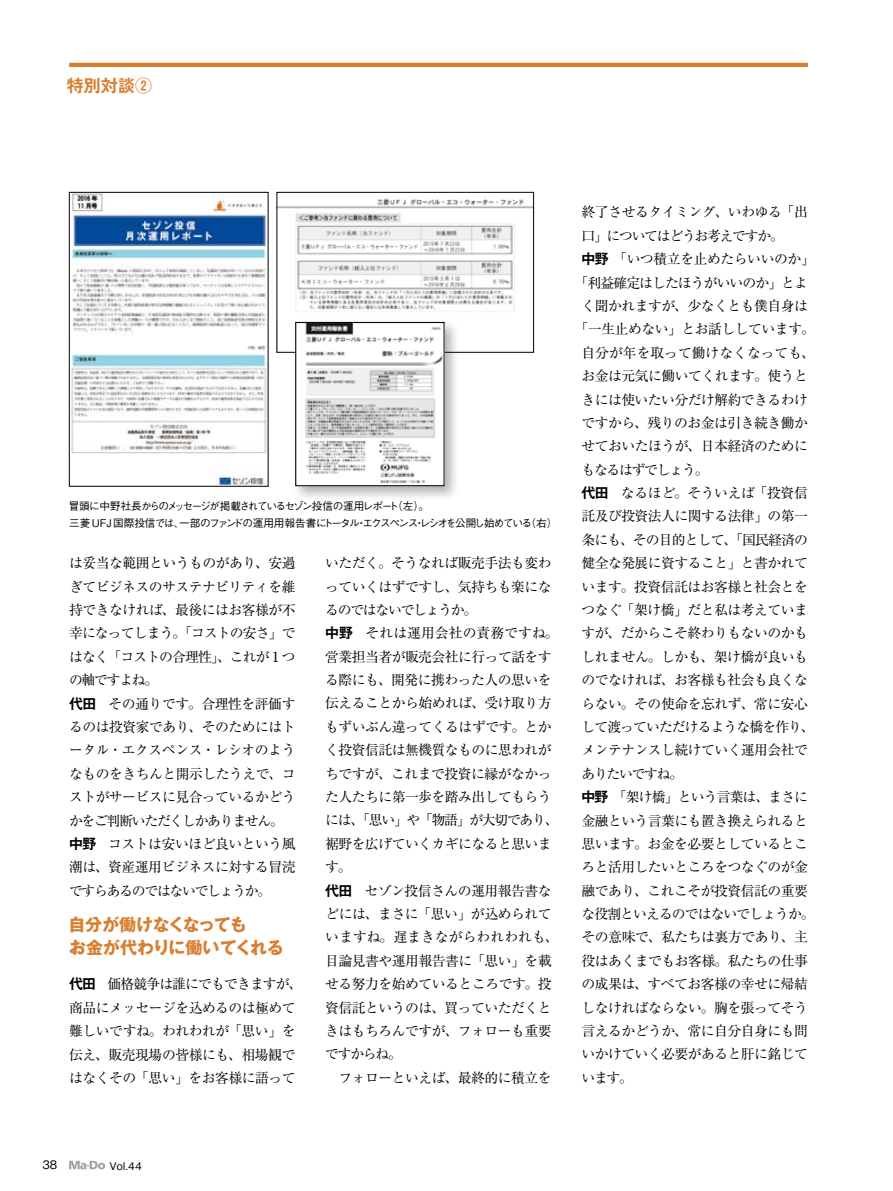
<style>
.page{position:relative;width:893px;height:1191px;background:#fff}
.page>*{position:absolute;margin:0;border:0;box-sizing:border-box;transform-origin:0 0}
.t1{font:700 16.95px/23.4px "Gothic MB101 Pro";letter-spacing:-.025em;color:#d87e32}
.t2{font:700 16.95px "Gothic MB101 Pro De";color:#d87e32}
.t3{font:13.8px/23.4px "Ryumin Pro";letter-spacing:-.035em;color:#000}
.t4{font:13.8px "Ryumin Pro";letter-spacing:-.065em;color:#000}
.t5{font:13.8px "Ryumin Pro";letter-spacing:-.06em;color:#000}
.t6{font:13.8px "Ryumin Pro";letter-spacing:-.09em;color:#000}
.t7{font:13.8px "Ryumin Pro";color:#000}
.t8{font:500 11.7px "Gothic BBB Pro";color:#000}
.t9{font:500 10.65px/17px "Gothic BBB Pro";letter-spacing:-.115em;color:#000}
.s1{font-family:"Hira Min Pro W3"}
.s2{font-family:"Gothic MB101 Pro De";font-weight:700}
</style>
<div class="page">
<svg style="left:69px;top:1160px;width:36px;height:9px"></svg>
<hr style="left:69px;top:63px;width:739px;height:4px;background:#d87e32">
<img style="left:279px;top:198px;width:253px;height:113px">
<div style="left:277px;top:192px;width:257px;height:160px;border:1px solid #000"></div>
<img style="left:71px;top:194px;width:195px;height:290px">
<div style="left:69px;top:192px;width:199px;height:294px;border:1px solid #000"></div>
<div style="left:292px;top:319px;width:168px;height:182px;background:#000;opacity:.3"></div>
<img style="left:298px;top:324px;width:144px;height:160px">
<div style="left:296px;top:322px;width:148px;height:164px;border:1px solid #000"></div>
<p class="t2" style="left:67px;top:71px;width:87px">特別対談②</p>
<p class="t9" style="left:69px;top:496px;width:490px">冒頭に中野社長からのメッセージが掲載されているセゾン投信の運用レポート（左）。<br>三菱 UFJ 国際投信では、一部のファンドの運用用報告書にトータル・エクスペンス・レシオを公開し始めている（右）</p>
<p class="t3" style="left:69px;top:550px;width:228px">は妥当な範囲というものがあり、安過ぎてビジネスのサステナビリティを維持できなければ、最後にはお客様が不幸になってしまう。<span class="s1">「</span>コストの安さ<span class="s1">」</span>ではなく<span class="s1">「</span>コストの合理性<span class="s1">」</span>、これが１つの軸ですよね。<br><span class="s2">代田　</span>その通りです。合理性を評価するのは投資家であり、そのためにはトータル・エクスペンス・レシオのようなものをきちんと開示したうえで、コストがサービスに見合っているかどうかをご判断いただくしかありません。<span class="s2">中野　</span>コストは安いほど良いという風潮は、資産運用ビジネスに対する冒涜ですらあるのではないでしょうか。</p>
<p class="t1" style="left:69px;top:910px;width:217px">自分が働けなくなっても<br>お金が代わりに働いてくれる</p>
<p class="t3" style="left:69px;top:971px;width:235px"><span class="s2">代田　</span>価格競争は誰にでもできますが、商品にメッセージを込めるのは極めて難しいですね。われわれが<span class="s1">「</span>思い<span class="s1">」</span>を伝え、販売現場の皆様にも、相場観ではなくその<span class="s1">「</span>思い<span class="s1">」</span>をお客様に語って</p>
<p class="t3" style="left:325px;top:550px;width:235px">いただく。そうなれば販売手法も変わっていくはずですし、気持ちも楽になるのではないでしょうか。<br><span class="s2">中野　</span>それは運用会社の責務ですね。営業担当者が販売会社に行って話をする際にも、開発に携わった人の思いを伝えることから始めれば、受け取り方もずいぶん違ってくるはずです。とかく投資信託は無機質なものに思われがちですが、これまで投資に縁がなかった人たちに第一歩を踏み出してもらうには、<span class="s1">「</span>思い<span class="s1">」</span>や<span class="s1">「</span>物語<span class="s1">」</span>が大切であり、裾野を広げていくカギになると思います。<br><span class="s2">代田　</span>セゾン投信さんの運用報告書などには、まさに<span class="s1">「</span>思い<span class="s1">」</span>が込められていますね。遅まきながらわれわれも、目論見書や運用報告書に<span class="s1">「</span>思い<span class="s1">」</span>を載せる努力を始めているところです。投資信託というのは、買っていただくときはもちろんですが、フォローも重要ですからね。<br>　フォローといえば、最終的に積立を</p>
<p class="t3" style="left:581px;top:200px;width:228px">終了させるタイミング、いわゆる<span class="s1">「</span>出</p>
<p class="t6" style="left:581px;top:225px;width:204px">口<span class="s1">」</span>についてはどうお考えですか。</p>
<p class="t3" style="left:581px;top:246px;width:235px"><span class="s2">中野　</span><span class="s1">「</span>いつ積立を止めたらいいのか<span class="s1">」</span></p>
<p class="t4" style="left:575px;top:271px;width:235px"><span class="s1">「</span>利益確定はしたほうがいいのか<span class="s1">」</span>とよ</p>
<p class="t3" style="left:581px;top:293px;width:228px">く聞かれますが、少なくとも僕自身は</p>
<p class="t3" style="left:575px;top:316px;width:242px"><span class="s1">「</span>一生止めない<span class="s1">」</span>とお話ししています。</p>
<p class="t7" style="left:581px;top:342px;width:235px">自分が年を取って働けなくなっても、</p>
<p class="t3" style="left:581px;top:363px;width:228px">お金は元気に働いてくれます。使うと</p>
<p class="t3" style="left:581px;top:387px;width:228px">きには使いたい分だけ解約できるわけ</p>
<p class="t3" style="left:581px;top:410px;width:228px">ですから、残りのお金は引き続き働か</p>
<p class="t3" style="left:581px;top:433px;width:228px">せておいたほうが、日本経済のために</p>
<p class="t6" style="left:581px;top:458px;width:128px">もなるはずでしょう。</p>
<p class="t3" style="left:581px;top:480px;width:228px"><span class="s2">代田　</span>なるほど。そういえば<span class="s1">「</span>投資信</p>
<p class="t3" style="left:581px;top:503px;width:228px">託及び投資法人に関する法律<span class="s1">」</span>の第一</p>
<p class="t5" style="left:581px;top:529px;width:228px">条にも、その目的として、<span class="s1">「</span>国民経済の</p>
<p class="t3" style="left:581px;top:550px;width:228px">健全な発展に資すること<span class="s1">」</span>と書かれて</p>
<p class="t3" style="left:581px;top:574px;width:228px">います。投資信託はお客様と社会とを</p>
<p class="t3" style="left:581px;top:597px;width:228px">つなぐ<span class="s1">「</span>架け橋<span class="s1">」</span>だと私は考えていま</p>
<p class="t3" style="left:581px;top:620px;width:228px">すが、だからこそ終わりもないのかも</p>
<p class="t3" style="left:581px;top:644px;width:228px">しれません。しかも、架け橋が良いも</p>
<p class="t3" style="left:581px;top:667px;width:228px">のでなければ、お客様も社会も良くな</p>
<p class="t3" style="left:581px;top:691px;width:228px">らない。その使命を忘れず、常に安心</p>
<p class="t4" style="left:581px;top:716px;width:235px">して渡っていただけるような橋を作り、</p>
<p class="t3" style="left:581px;top:737px;width:228px">メンテナンスし続けていく運用会社で</p>
<p class="t6" style="left:581px;top:762px;width:103px">ありたいですね。</p>
<p class="t5" style="left:581px;top:786px;width:228px"><span class="s2">中野　</span><span class="s1">「</span>架け橋<span class="s1">」</span>という言葉は、まさに</p>
<p class="t3" style="left:581px;top:807px;width:228px">金融という言葉にも置き換えられると</p>
<p class="t3" style="left:581px;top:831px;width:228px">思います。お金を必要としているとこ</p>
<p class="t3" style="left:581px;top:854px;width:228px">ろと活用したいところをつなぐのが金</p>
<p class="t3" style="left:581px;top:878px;width:228px">融であり、これこそが投資信託の重要</p>
<p class="t4" style="left:581px;top:903px;width:235px">な役割といえるのではないでしょうか。</p>
<p class="t3" style="left:581px;top:924px;width:228px">その意味で、私たちは裏方であり、主</p>
<p class="t3" style="left:581px;top:948px;width:228px">役はあくまでもお客様。私たちの仕事</p>
<p class="t3" style="left:581px;top:971px;width:228px">の成果は、すべてお客様の幸せに帰結</p>
<p class="t3" style="left:581px;top:994px;width:228px">しなければならない。胸を張ってそう</p>
<p class="t3" style="left:581px;top:1018px;width:228px">言えるかどうか、常に自分自身にも問</p>
<p class="t3" style="left:581px;top:1041px;width:228px">いかけていく必要があると肝に銘じて</p>
<p class="t3" style="left:581px;top:1065px;width:53px">います。</p>
<p class="t8" style="left:43px;top:1155px;width:16px">38</p>
<p class="t9" style="left:110px;top:1155px;width:44px">Vol.44　</p>
</div>
